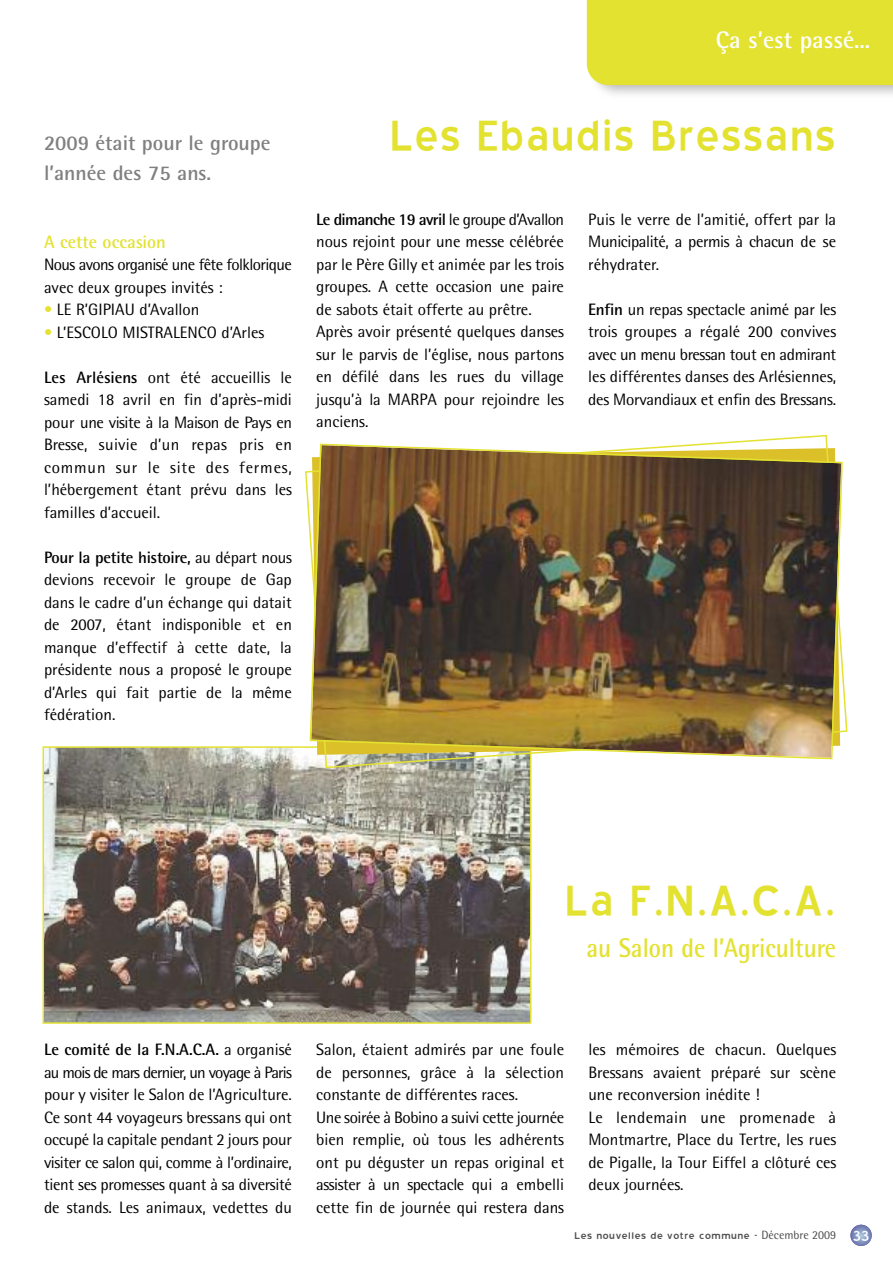
<style>
.page{position:relative;width:893px;height:1263px;background:#fff}
.page>*{position:absolute;margin:0;border:0;box-sizing:border-box;transform-origin:0 0}
.t1{font:54px "Blue Highway";letter-spacing:-.01em;color:#e3e231;scale:.9 1}
.t2{font:700 27px "Rotis Semi Sans";color:#e3e231;scale:.9 1}
.t3{font:700 24px "Rotis Semi Sans";color:#fff}
.t4{font:700 21px/30px "Rotis Semi Sans";color:#808080}
.t5{font:700 18px "Rotis Semi Sans";color:#e3e231}
.t6{font:16.5px/22.5px "Rotis Semi Sans";color:#000;text-align:justify}
.t7{font:16.5px/22.5px "Rotis Semi Sans";letter-spacing:-.035em;color:#000}
.t8{font:12px "Blue Highway";color:#4d4d4d}
.s1{color:#e3e231}
.s2{font-weight:700}
.s3{font-family:"Rotis Semi Sans"}
.s4{font-size:18px;color:#fff}
</style>
<div class="page">
<img style="left:46px;top:749px;width:482px;height:272px">
<div style="left:43px;top:746px;width:488px;height:278px;border:2px solid #e3e231"></div>
<svg style="left:850px;top:1225px;width:22px;height:21px"></svg>
<div style="left:587px;top:0;width:306px;height:85px;background:#e3e231"></div>
<svg style="left:304px;top:434px;width:544px;height:335px"></svg>
<img style="left:309px;top:443px;width:534px;height:317px">
<h3 class="t3" style="left:716px;top:32px;width:156px">Ça s’est passé...</h3>
<p class="t4" style="left:44px;top:130px;width:228px">2009 était pour le groupe l’année des 75 ans.</p>
<p class="t5" style="left:44px;top:235px;width:123px">A cette occasion</p>
<p class="t7" style="left:44px;top:255px;width:249px">Nous avons organisé une fête folklorique avec deux groupes invités :</p>
<p class="t6" style="left:44px;top:300px;width:157px"><span class="s1">•</span> LE R’GIPIAU d’Avallon</p>
<p class="t6" style="left:44px;top:322px;width:222px"><span class="s1">•</span> L’ESCOLO MISTRALENCO d’Arles</p>
<p class="t6" style="left:44px;top:367px;width:249px"><span class="s2">Les Arlésiens</span> ont été accueillis le samedi 18 avril en fin d’après-midi pour une visite à la Maison de Pays en Bresse, suivie d’un repas pris en commun sur le site des fermes, l’hébergement étant prévu dans les familles d’accueil.</p>
<p class="t6" style="left:44px;top:547px;width:249px"><span class="s2">Pour la petite histoire,</span> au départ nous devions recevoir le groupe de Gap dans le cadre d’un échange qui datait de 2007, étant indisponible et en manque d’effectif à cette date, la présidente nous a proposé le groupe d’Arles qui fait partie de la même fédération.</p>
<h1 class="t1" style="left:389px;top:101px;width:499px">Les Ebaudis Bressans</h1>
<p class="t6" style="left:316px;top:210px;width:249px;text-align:left"><span class="s2">Le dimanche 19 avril</span> le groupe d’Avallon nous rejoint pour une messe célébrée par le Père Gilly et animée par les trois groupes. A cette occasion une paire de sabots était offerte au prêtre.<br>Après avoir présenté quelques danses sur le parvis de l’église, nous partons en défilé dans les rues du village jusqu’à la MARPA pour rejoindre les anciens.</p>
<p class="t6" style="left:588px;top:210px;width:249px">Puis le verre de l’amitié, offert par la Municipalité, a permis à chacun de se réhydrater.</p>
<p class="t6" style="left:588px;top:300px;width:249px"><span class="s2">Enfin</span> un repas spectacle animé par les trois groupes a régalé 200 convives avec un menu bressan tout en admirant les différentes danses des Arlésiennes, des Morvandiaux et enfin des Bressans.</p>
<h1 class="t1" style="left:564px;top:866px;width:304px">La F.N.A.C.A.</h1>
<h2 class="t2" style="left:587px;top:938px;width:279px">au Salon de l’Agriculture</h2>
<p class="t6" style="left:44px;top:1040px;width:249px"><span class="s2">Le comité de la F.N.A.C.A.</span> a organisé au mois de mars dernier, un voyage à Paris pour y visiter le Salon de l’Agriculture.<br>Ce sont 44 voyageurs bressans qui ont occupé la capitale pendant 2 jours pour visiter ce salon qui, comme à l’ordinaire, tient ses promesses quant à sa diversité de stands. Les animaux, vedettes du</p>
<p class="t6" style="left:316px;top:1040px;width:249px;text-align:left">Salon, étaient admirés par une foule de personnes, grâce à la sélection constante de différentes races.<br>Une soirée à Bobino a suivi cette journée bien remplie, où tous les adhérents ont pu déguster un repas original et assister à un spectacle qui a embelli cette fin de journée qui restera dans</p>
<p class="t6" style="left:588px;top:1040px;width:249px;text-align:left">les mémoires de chacun. Quelques<br>Bressans avaient préparé sur scène une reconversion inédite !<br>Le lendemain une promenade à<br>Montmartre, Place du Tertre, les rues de Pigalle, la Tour Eiffel a clôturé ces deux journées.</p>
<p class="t8" style="left:574px;top:1228px;width:297px">Les nouvelles de votre commune - <span class="s3">Décembre 2009</span> <span class="s4">33</span></p>
</div>
